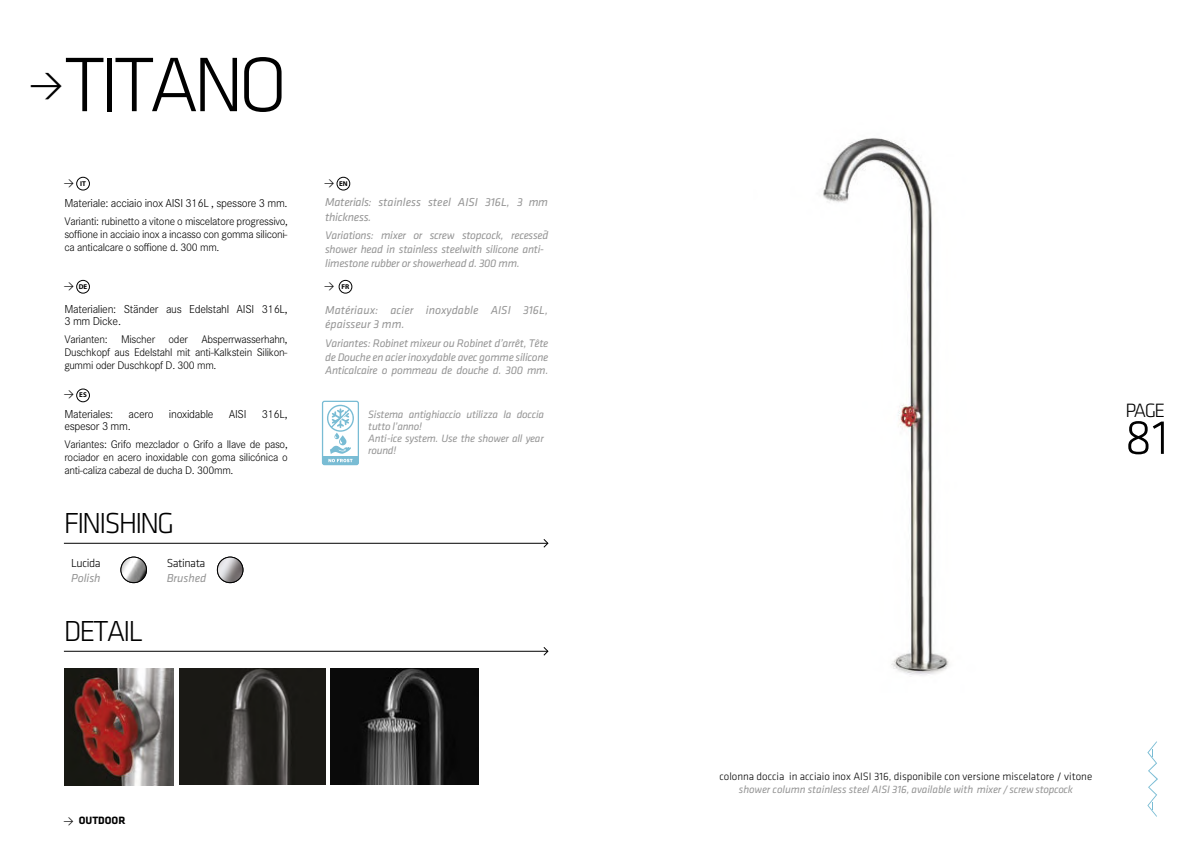
<style>
.page{position:relative;width:1191px;height:842px;background:#fff}
.page>*{position:absolute;margin:0;border:0;box-sizing:border-box;transform-origin:0 0}
.t1{font:300 80.1px "Klavika";letter-spacing:-.075em;color:#000}
.t2{font:300 50px "Klavika";color:#000}
.t3{font:33.5px "DIN";color:#000}
.t4{font:300 30px "Klavika";letter-spacing:-.075em;color:#000}
.t5{font:300 20px "Klavika";color:#000}
.t6{font:300 12px "Klavika";letter-spacing:-.04em;color:#000}
.t7{font:italic 12px "Klavika";letter-spacing:-.01em;color:#959595}
.t8{font:300 11.9px/11.9px "Corporate S";letter-spacing:-.025em;color:#000}
.t9{font:italic 11.9px/14.3px "Klavika";color:#959595}
.t10{font:300 11.4px/12.9px "Corporate S";letter-spacing:-.025em;color:#000;text-align:justify}
.t11{font:italic 11.4px/13.7px "Klavika";letter-spacing:-.025em;color:#959595}
.t12{font:italic 11px/12px "Klavika";letter-spacing:-.02em;color:#959595}
.t13{font:300 11px "Klavika";color:#000}
.t14{font:700 11px "Klavika";color:#000}
.t15{font:10px "DIN";color:#000}
.t16{font:700 7px "Myriad";color:#000}
.s1{font-family:"DIN";font-weight:400;font-size:10px}
</style>
<div class="page">
<img style="left:823px;top:138px;width:126px;height:538px">
<svg style="left:1147px;top:741px;width:11px;height:76px"></svg>
<img style="left:64px;top:669px;width:109px;height:116px">
<img style="left:179px;top:669px;width:147px;height:116px">
<div style="left:76px;top:177px;width:14px;height:13px;border:1px solid #000;border-radius:50%"></div>
<div style="left:337px;top:177px;width:13px;height:13px;border:1px solid #000;border-radius:50%"></div>
<div style="left:76px;top:280px;width:14px;height:13px;border:1px solid #000;border-radius:50%"></div>
<div style="left:339px;top:280px;width:13px;height:13px;border:1px solid #000;border-radius:50%"></div>
<div style="left:76px;top:389px;width:14px;height:13px;border:1px solid #000;border-radius:50%"></div>
<hr style="left:64px;top:543px;width:484px;height:1px;background:#000">
<svg style="left:543px;top:539px;width:5px;height:9px"></svg>
<hr style="left:64px;top:651px;width:484px;height:1px;background:#000">
<svg style="left:543px;top:647px;width:5px;height:9px"></svg>
<svg style="left:322px;top:456px;width:35px;height:9px"></svg>
<div style="left:322px;top:401px;width:37px;height:64px;border:1px solid #79bcd4;border-radius:2px"></div>
<svg style="left:327px;top:405px;width:27px;height:57px"></svg>
<svg style="left:121px;top:557px;width:25px;height:26px"></svg>
<div style="left:121px;top:557px;width:26px;height:26px;border:1px solid #000;border-radius:50%"></div>
<svg style="left:217px;top:557px;width:26px;height:26px"></svg>
<div style="left:217px;top:557px;width:26px;height:26px;border:1px solid #000;border-radius:50%"></div>
<img style="left:331px;top:669px;width:147px;height:116px">
<h1 class="t1" style="left:64px;top:41px;width:225px">TITANO</h1>
<h3 class="t3" style="left:29px;top:62px;width:36px">&gt;</h3>
<p class="t15" style="left:324px;top:176px;width:12px">&gt;</p>
<p class="t15" style="left:64px;top:176px;width:12px">&gt;</p>
<p class="t16" style="left:80px;top:180px;width:7px">IT</p>
<p class="t16" style="left:339px;top:180px;width:10px">EN</p>
<p class="t9" style="left:325px;top:195px;width:224px">Materials: stainless steel AISI 316L, 3 mm thickness.</p>
<p class="t11" style="left:325px;top:229px;width:225px">Variations: mixer or screw stopcock, recessed shower head in stainless steelwith silicone anti&shy;limestone rubber or showerhead d. 300 mm.</p>
<p class="t9" style="left:325px;top:303px;width:224px">Matériaux: acier inoxydable AISI 316L, épaisseur 3 mm.</p>
<p class="t11" style="left:325px;top:336px;width:225px;text-align:justify">Variantes: Robinet mixeur ou Robinet d’arrêt, Tête de Douche en acier inoxydable avec gomme silicone Anticalcaire o pommeau de douche d. 300 mm.</p>
<p class="t8" style="left:64px;top:198px;width:225px">Materiale: acciaio inox AISI 316L , spessore 3 mm.</p>
<p class="t10" style="left:64px;top:215px;width:225px">Varianti: rubinetto a vitone o miscelatore progressivo, soffione in acciaio inox a incasso con gomma siliconi&shy;ca anticalcare o soffione d. 300 mm.</p>
<p class="t12" style="left:543px;top:224px;width:6px">-</p>
<p class="t15" style="left:64px;top:279px;width:12px">&gt;</p>
<p class="t15" style="left:324px;top:279px;width:12px">&gt;</p>
<p class="t16" style="left:79px;top:283px;width:10px">DE</p>
<p class="t16" style="left:341px;top:283px;width:9px">FR</p>
<p class="t8" style="left:64px;top:304px;width:225px">Materialien: Ständer aus Edelstahl AISI 316L,<br>3 mm Dicke.</p>
<p class="t10" style="left:64px;top:333px;width:225px">Varianten: Mischer oder Absperrwasserhahn, Duschkopf aus Edelstahl mit anti-Kalkstein Silikon&shy;gummi oder Duschkopf D. 300 mm.</p>
<p class="t8" style="left:64px;top:408px;width:50px">Materiales:</p>
<p class="t8" style="left:129px;top:408px;width:27px">acero</p>
<p class="t8" style="left:169px;top:408px;width:46px">inoxidable</p>
<p class="t8" style="left:229px;top:408px;width:19px">AISI</p>
<p class="t8" style="left:262px;top:408px;width:27px">316L,</p>
<p class="t8" style="left:64px;top:420px;width:68px">espesor 3 mm.</p>
<p class="t10" style="left:64px;top:438px;width:225px">Variantes: Grifo mezclador o Grifo a llave de paso, rociador en acero inoxidable con goma silicónica o anti-caliza cabezal de ducha D. 300mm.</p>
<p class="t15" style="left:64px;top:388px;width:12px">&gt;</p>
<p class="t16" style="left:79px;top:391px;width:9px">ES</p>
<p class="t12" style="left:368px;top:408px;width:177px">Sistema antighiaccio utilizza la doccia tutto l’anno!<br>Anti-ice system. Use the shower all year round!</p>
<h3 class="t4" style="left:64px;top:507px;width:112px">FINISHING</h3>
<p class="t6" style="left:71px;top:557px;width:31px">Lucida</p>
<p class="t7" style="left:71px;top:571px;width:31px">Polish</p>
<h3 class="t4" style="left:64px;top:615px;width:81px">DETAIL</h3>
<p class="t6" style="left:167px;top:557px;width:40px">Satinata</p>
<p class="t7" style="left:167px;top:571px;width:41px">Brushed</p>
<p class="t14" style="left:64px;top:814px;width:63px"><span class="s1">&gt;</span> OUTDOOR</p>
<h3 class="t5" style="left:1125px;top:399px;width:43px">PAGE</h3>
<h2 class="t2" style="left:1124px;top:410px;width:29px">8</h2>
<h2 class="t2" style="left:1125px;top:410px;width:44px">61</h2>
<p class="t13" style="left:719px;top:770px;width:374px">colonna doccia in acciaio inox AISI 316, disponibile con versione miscelatore / vitone</p>
<p class="t12" style="left:739px;top:784px;width:336px">shower column stainless steel AISI 316, available with mixer / screw stopcock</p>
</div>
